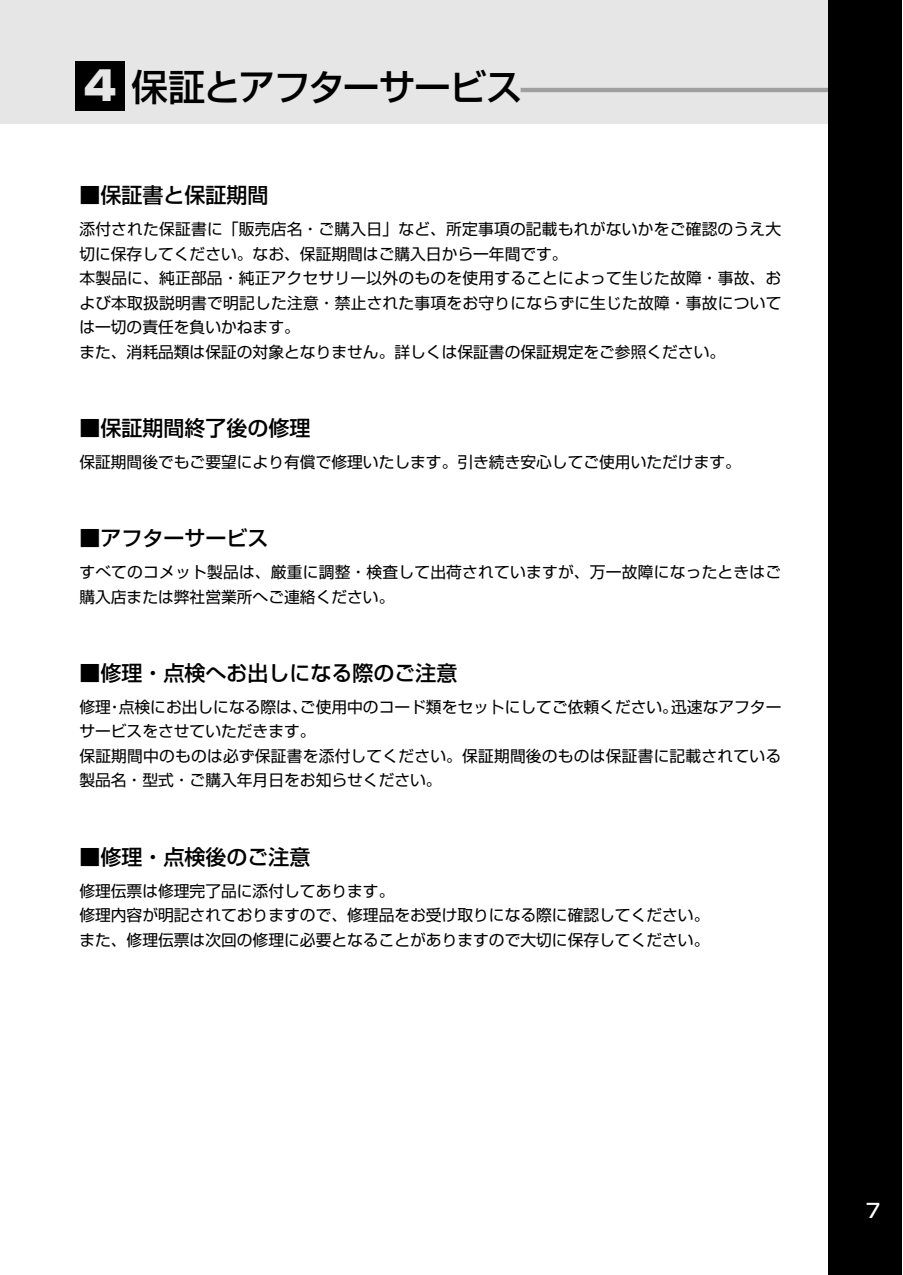
<style>
.page{position:relative;width:903px;height:1275px;background:#fff}
.page>*{position:absolute;margin:0;border:0;box-sizing:border-box;transform-origin:0 0}
.t1{font:500 36.75px "Shin Go Pro";letter-spacing:-.035em;color:#000}
.t2{font:500 21px "Shin Go Pro";color:#000}
.t3{font:500 19.25px "Shin Go Pro";color:#fff}
.t4{font:15.75px/24.5px "Shin Go Pro";color:#000}
.s1{font-weight:900;font-size:40.25px;color:#e6e6e6}
</style>
<div class="page">
<div style="left:0;top:1px;width:901px;height:123px;background:#e6e6e6"></div>
<hr style="left:521px;top:88px;width:380px;height:4px;background:#9f9fa0">
<div style="left:828px;top:1px;width:73px;height:1274px;background:#000"></div>
<div style="left:75px;top:61px;width:50px;height:50px;background:#000"></div>
<h1 class="t1" style="left:84px;top:57px;width:440px"><span class="s1">4</span> 保証とアフターサービス</h1>
<h2 class="t2" style="left:79px;top:178px;width:191px">■保証書と保証期間</h2>
<p class="t4" style="left:79px;top:215px;width:704px">添付された保証書に「販売店名・ご購入日」など、所定事項の記載もれがないかをご確認のうえ大切に保存してください。なお、保証期間はご購入日から一年間です。<br>本製品に、純正部品・純正アクセサリー以外のものを使用することによって生じた故障・事故、および本取扱説明書で明記した注意・禁止された事項をお守りにならずに生じた故障・事故については一切の責任を負いかねます。<br>また、消耗品類は保証の対象となりません。詳しくは保証書の保証規定をご参照ください。</p>
<h2 class="t2" style="left:79px;top:411px;width:233px">■保証期間終了後の修理</h2>
<p class="t4" style="left:79px;top:448px;width:663px">保証期間後でもご要望により有償で修理いたします。引き続き安心してご使用いただけます。</p>
<h2 class="t2" style="left:79px;top:521px;width:191px">■アフターサービス</h2>
<p class="t4" style="left:79px;top:558px;width:703px">すべてのコメット製品は、厳重に調整・検査して出荷されていますが、万一故障になったときはご購入店または弊社営業所へご連絡ください。</p>
<h2 class="t2" style="left:79px;top:656px;width:380px">■修理・点検へお出しになる際のご注意</h2>
<p class="t4" style="left:79px;top:693px;width:703px">修理・点検にお出しになる際は、ご使用中のコード類をセッ卜にしてご依頼ください。迅速なアフターサービスをさせていただきます。<br>保証期間中のものは必ず保証書を添付してください。保証期間後のものは保証書に記載されている製品名・型式・ご購入年月日をお知らせください。</p>
<h2 class="t2" style="left:79px;top:839px;width:233px">■修理・点検後のご注意</h2>
<p class="t4" style="left:79px;top:877px;width:632px">修理伝票は修理完了品に添付してあります。<br>修理内容が明記されておりますので、修理品をお受け取りになる際に確認してください。また、修理伝票は次回の修理に必要となることがありますので大切に保存してください。</p>
<p class="t3" style="left:866px;top:1194px;width:16px">7</p>
</div>
